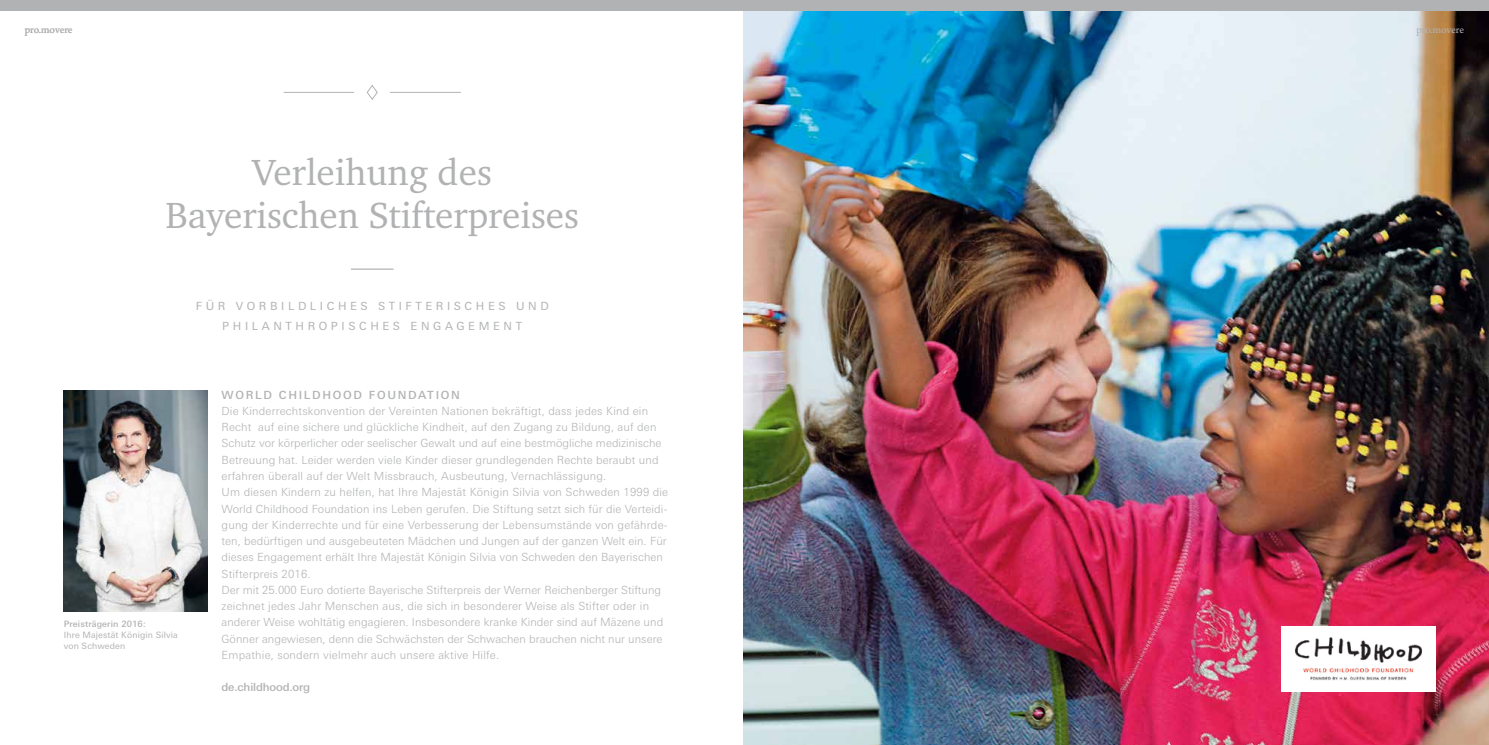
<style>
.page{position:relative;width:1489px;height:745px;background:#fff}
.page>*{position:absolute;margin:0;border:0;box-sizing:border-box;transform-origin:0 0}
.t1{font:37.5px/42.5px "Charter EF";color:#b1b2b3;text-align:center}
.t2{font:300 11.25px/16.2px "LT Univers Basic";letter-spacing:.01em;color:#b1b2b3}
.t3{font:11.25px/20px "LT Univers Basic";letter-spacing:.32em;color:#b1b2b3;text-align:center}
.t4{font:500 11.25px "LT Univers Basic";letter-spacing:.15em;color:#b1b2b3}
.t5{font:11.25px "Arno Pro";letter-spacing:-.005em;color:#b1b2b3}
.t6{font:500 11.25px "LT Univers Basic";letter-spacing:-.015em;color:#b1b2b3}
.t7{font:8.75px/11.2px "LT Univers Basic";letter-spacing:.015em;color:#b1b2b3}
.t8{font:500 8.75px "LT Univers Basic";letter-spacing:.015em;color:#b1b2b3}
</style>
<div class="page">
<hr style="left:283px;top:92px;width:178px;height:1px;background:#b1b2b3">
<div style="left:354px;top:77px;width:36px;height:30px;background:#fff"></div>
<svg style="left:366px;top:85px;width:12px;height:15px"></svg>
<img style="left:743px;top:11px;width:745px;height:733px">
<div style="left:0;top:0;width:1488px;height:11px;background:#b1b2b3"></div>
<img style="left:64px;top:390px;width:143px;height:220px">
<hr style="left:351px;top:268px;width:42px;height:1px;background:#b1b2b3">
<div style="left:1281px;top:626px;width:154px;height:65px;background:#fff"></div>
<img style="left:1295px;top:637px;width:127px;height:43px">
<p class="t5" style="left:25px;top:23px;width:49px">pro.movere</p>
<p class="t5" style="left:1416px;top:23px;width:49px">pro.movere</p>
<h1 class="t1" style="left:165px;top:150px;width:415px">Verleihung des<br>Bayerischen Stifterpreises</h1>
<p class="t3" style="left:196px;top:295px;width:354px">FÜR VORBILDLICHES STIFTERISCHES UND<br>PHILANTHROPISCHES ENGAGEMENT</p>
<p class="t8" style="left:64px;top:618px;width:83px">Preisträgerin 2016:</p>
<p class="t7" style="left:64px;top:629px;width:115px">Ihre Majestät Königin Silvia von Schweden</p>
<p class="t4" style="left:221px;top:388px;width:240px">WORLD CHILDHOOD FOUNDATION</p>
<p class="t2" style="left:221px;top:402px;width:448px">Die Kinderrechtskonvention der Vereinten Nationen bekräftigt, dass jedes Kind ein Recht auf eine sichere und glückliche Kindheit, auf den Zugang zu Bildung, auf den Schutz vor körperlicher oder seelischer Gewalt und auf eine bestmögliche medizinische Betreuung hat. Leider werden viele Kinder dieser grundlegenden Rechte beraubt und erfahren überall auf der Welt Missbrauch, Ausbeutung, Vernachlässigung.<br>Um diesen Kindern zu helfen, hat Ihre Majestät Königin Silvia von Schweden 1999 die World Childhood Foundation ins Leben gerufen. Die Stiftung setzt sich für die Verteidi&shy;gung der Kinderrechte und für eine Verbesserung der Lebensumstände von gefährde&shy;ten, bedürftigen und ausgebeuteten Mädchen und Jungen auf der ganzen Welt ein. Für dieses Engagement erhält Ihre Majestät Königin Silvia von Schweden den Bayerischen Stifterpreis 2016.<br>Der mit 25.000 Euro dotierte Bayerische Stifterpreis der Werner Reichenberger Stiftung zeichnet jedes Jahr Menschen aus, die sich in besonderer Weise als Stifter oder in anderer Weise wohltätig engagieren. Insbesondere kranke Kinder sind auf Mäzene und Gönner angewiesen, denn die Schwächsten der Schwachen brauchen nicht nur unsere Empathie, sondern vielmehr auch unsere aktive Hilfe.</p>
<p class="t6" style="left:221px;top:680px;width:90px">de.childhood.org</p>
</div>
